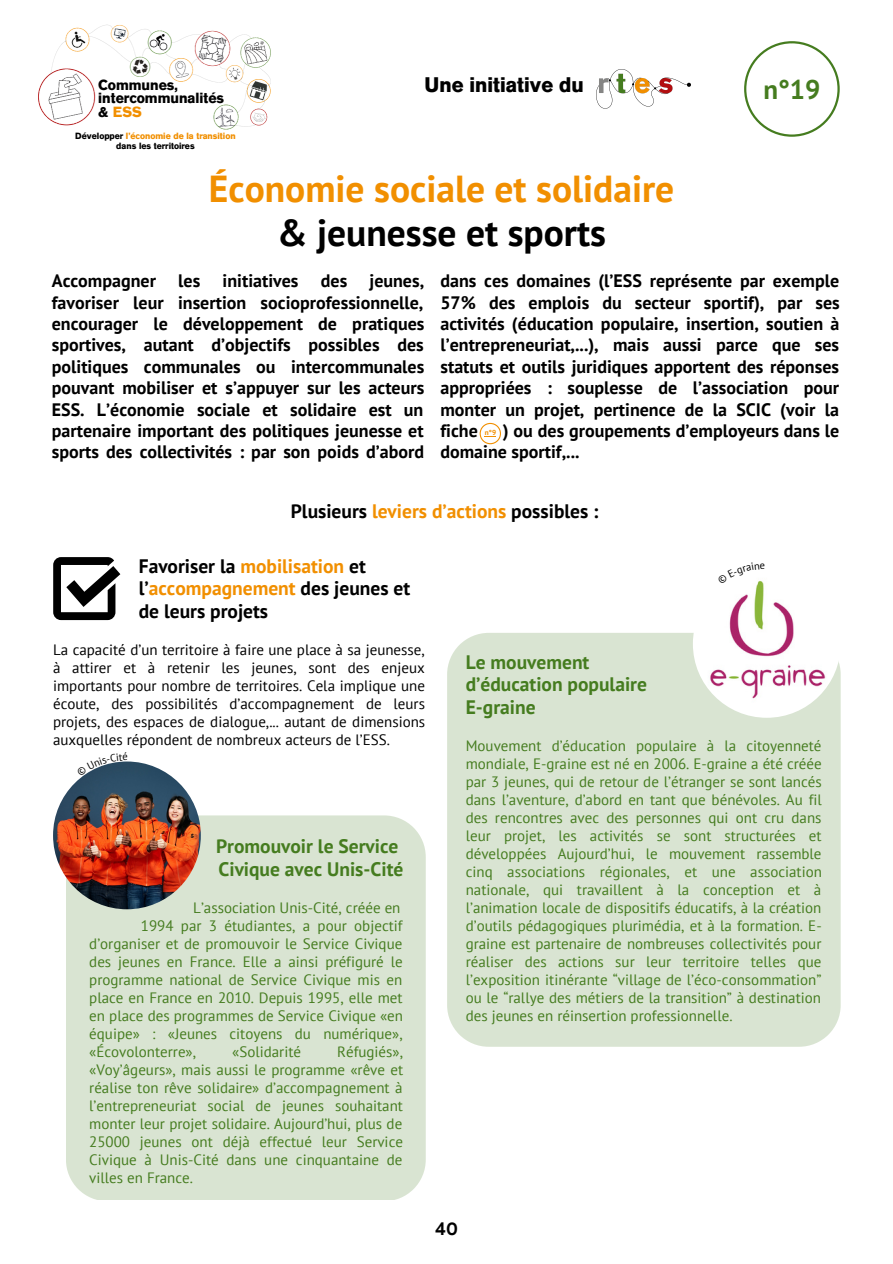
<style>
.page{position:relative;width:893px;height:1264px;background:#fff}
.page>*{position:absolute;margin:0;border:0;box-sizing:border-box;transform-origin:0 0}
.t1{font:700 37.5px "PT Sans";color:#f18f00}
.t2{font:700 37.5px "PT Sans";color:#000}
.t3{font:700 27px "PT Sans";color:#457c1f}
.t4{font:700 21px "AG Old Face";color:#000}
.t5{font:700 19.5px/22.5px "PT Sans";color:#000}
.t6{font:700 19.5px/22.5px "PT Sans";color:#457c1f}
.t7{font:700 18px/21.3px "PT Sans";color:#000;text-align:justify}
.t8{font:500 18px "AG Old Face";color:#000}
.t9{font:15px/18px "PT Sans";color:#457c1f;text-align:justify}
.t10{font:15px/18px "PT Sans";color:#000;text-align:justify}
.t11{font:700 14.7px/13.5px "AG Old Face";color:#000}
.t12{font:700 9px/10.5px "AG Old Face";color:#000;text-align:center}
.t13{font:700 7.2px "PT Sans";color:#f18f00}
.s1{color:#f18f00}
</style>
<div class="page">
<img style="left:596px;top:70px;width:94px;height:38px">
<svg style="left:744px;top:41px;width:95px;height:96px"></svg>
<svg style="left:479px;top:423px;width:22px;height:21px"></svg>
<svg style="left:53px;top:557px;width:67px;height:63px"></svg>
<div style="left:447px;top:633px;width:393px;height:413px;background:#d9e4d2"></div>
<img style="left:692px;top:570px;width:148px;height:147px;border-radius:50%">
<div style="left:66px;top:815px;width:360px;height:385px;background:#d9e4d2"></div>
<img style="left:53px;top:761px;width:148px;height:148px;border-radius:50%">
<img style="left:38px;top:24px;width:233px;height:106px">
<svg style="left:723px;top:570px;width:41px;height:14px"></svg>
<svg style="left:83px;top:761px;width:44px;height:15px"></svg>
<p class="t11" style="left:98px;top:79px;width:127px">Communes, intercommunalités &amp; <span class="s1">ESS</span></p>
<p class="t12" style="left:75px;top:131px;width:162px">Développer <span class="s1">l’économie de la transition </span>dans les territoires</p>
<h3 class="t4" style="left:424px;top:77px;width:161px">Une initiative du</h3>
<h2 class="t3" style="left:763px;top:71px;width:59px">n°19</h2>
<h1 class="t1" style="left:209px;top:164px;width:467px">Économie sociale et solidaire</h1>
<h1 class="t2" style="left:277px;top:208px;width:330px">&amp; jeunesse et sports</h1>
<p class="t7" style="left:52px;top:270px;width:374px">Accompagner les initiatives des jeunes, favoriser leur insertion socioprofessionnelle, encourager le développement de pratiques sportives, autant d’objectifs possibles des politiques communales ou intercommunales pouvant mobiliser et s’appuyer sur les acteurs ESS. L’économie sociale et solidaire est un partenaire important des politiques jeunesse et sports des collectivités : par son poids d’abord</p>
<p class="t7" style="left:440px;top:270px;width:401px">dans ces domaines (l’ESS représente par exemple 57% des emplois du secteur sportif), par ses activités (éducation populaire, insertion, soutien à l’entrepreneuriat,...), mais aussi parce que ses statuts et outils juridiques apportent des réponses appropriées : souplesse de l’association pour monter un projet, pertinence de la SCIC (voir la fiche</p>
<p class="t7" style="left:440px;top:419px;width:400px;text-indent:62px">) ou des groupements d’employeurs dans le domaine sportif,...</p>
<p class="t13" style="left:485px;top:428px;width:13px">n°9</p>
<h3 class="t5" style="left:291px;top:499px;width:309px">Plusieurs <span class="s1">leviers d’actions</span> possibles :</h3>
<h3 class="t5" style="left:139px;top:554px;width:273px">Favoriser la <span class="s1">mobilisation</span> et l’<span class="s1">accompagnement</span> des jeunes et de leurs projets</h3>
<p class="t10" style="left:53px;top:640px;width:373px">La capacité d’un territoire à faire une place à sa jeunesse, à attirer et à retenir les jeunes, sont des enjeux importants pour nombre de territoires. Cela implique une écoute, des possibilités d’accompagnement de leurs projets, des espaces de dialogue,... autant de dimensions auxquelles répondent de nombreux acteurs de l’ESS.</p>
<h3 class="t6" style="left:216px;top:834px;width:189px">Promouvoir le Service<br>Civique avec Unis-Cité</h3>
<p class="t9" style="left:193px;top:898px;width:209px">L’association Unis-Cité, créée en</p>
<p class="t9" style="left:141px;top:916px;width:263px">1994 par 3 étudiantes, a pour objectif</p>
<p class="t9" style="left:89px;top:934px;width:314px">d’organiser et de promouvoir le Service Civique</p>
<p class="t9" style="left:89px;top:952px;width:315px">des jeunes en France. Elle a ainsi préfiguré le</p>
<p class="t9" style="left:89px;top:970px;width:314px">programme national de Service Civique mis en</p>
<p class="t9" style="left:89px;top:988px;width:315px">place en France en 2010. Depuis 1995, elle met</p>
<p class="t9" style="left:89px;top:1006px;width:315px">en place des programmes de Service Civique «en</p>
<p class="t9" style="left:89px;top:1024px;width:315px">équipe» : «Jeunes citoyens du numérique»,</p>
<p class="t9" style="left:89px;top:1042px;width:108px">«Écovolonterre»,</p>
<p class="t9" style="left:232px;top:1042px;width:70px">«Solidarité</p>
<p class="t9" style="left:89px;top:1042px;width:315px;text-indent:248px">Réfugiés», «Voy’âgeurs», mais aussi le programme «rêve et réalise ton rêve solidaire» d’accompagnement à l’entrepreneuriat social de jeunes souhaitant monter leur projet solidaire. Aujourd’hui, plus de 25000 jeunes ont déjà effectué leur Service Civique à Unis-Cité dans une cinquantaine de villes en France.</p>
<h3 class="t6" style="left:465px;top:650px;width:183px">Le mouvement d’éducation populaire<br>E-graine</h3>
<p class="t9" style="left:465px;top:736px;width:357px">Mouvement d’éducation populaire à la citoyenneté mondiale, E-graine est né en 2006. E-graine a été créée par 3 jeunes, qui de retour de l’étranger se sont lancés dans l’aventure, d’abord en tant que bénévoles. Au fil des rencontres avec des personnes qui ont cru dans leur projet, les activités se sont structurées et développées Aujourd’hui, le mouvement rassemble cinq associations régionales, et une association nationale, qui travaillent à la conception et à l’animation locale de dispositifs éducatifs, à la création d’outils pédagogiques plurimédia, et à la formation. E&shy;graine est partenaire de nombreuses collectivités pour réaliser des actions sur leur territoire telles que l’exposition itinérante “village de l’éco-consommation” ou le “rallye des métiers de la transition” à destination des jeunes en réinsertion professionnelle.</p>
<p class="t8" style="left:435px;top:1221px;width:24px">40</p>
</div>
